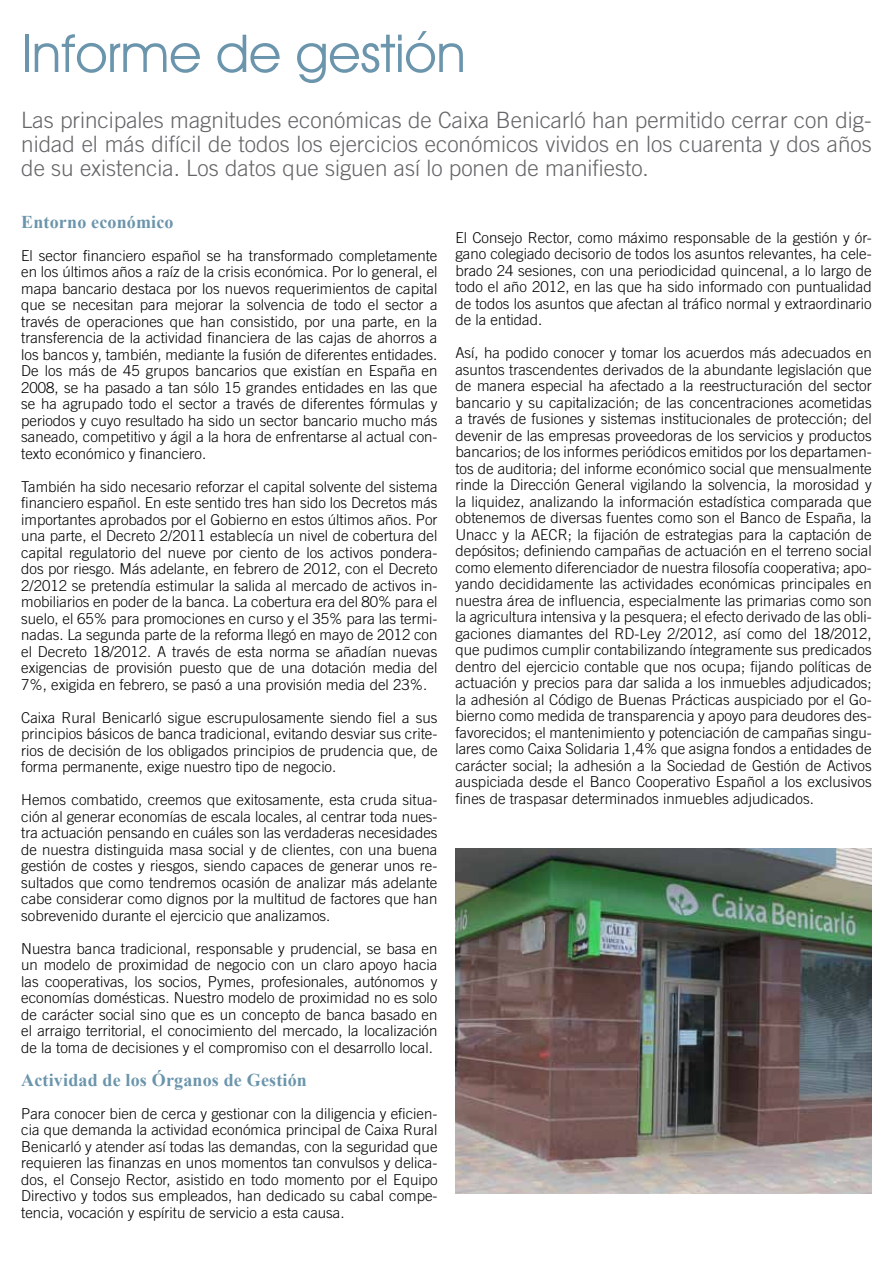
<style>
.page{position:relative;width:893px;height:1263px;background:#fff}
.page>*{position:absolute;margin:0;border:0;box-sizing:border-box;transform-origin:0 0}
.t1{font:52.5px "Avant Garde IT Cby BT";color:#6b95ac}
.t2{font:300 22.5px/24px "Trade Gothic LT";color:#646567;text-align:justify}
.t3{font:700 18px "Times New Roman";letter-spacing:.01em;color:#6b95ac}
.t4{font:300 15px/16.5px "Trade Gothic LT";color:#000;text-align:justify}
</style>
<div class="page">
<img style="left:455px;top:848px;width:417px;height:345px">
<h1 class="t1" style="left:21px;top:21px;width:446px">Informe de gestión</h1>
<p class="t2" style="left:21px;top:107px;width:852px">Las principales magnitudes económicas de Caixa Benicarló han permitido cerrar con dig&shy;nidad el más difícil de todos los ejercicios económicos vividos en los cuarenta y dos años de su existencia. Los datos que siguen así lo ponen de manifiesto.</p>
<p class="t3" style="left:21px;top:209px;width:154px">Entorno económico</p>
<p class="t4" style="left:21px;top:247px;width:418px">El sector financiero español se ha transformado completamente en los últimos años a raíz de la crisis económica. Por lo general, el mapa bancario destaca por los nuevos requerimientos de capital que se necesitan para mejorar la solvencia de todo el sector a través de operaciones que han consistido, por una parte, en la transferencia de la actividad financiera de las cajas de ahorros a los bancos y, también, mediante la fusión de diferentes entidades.<br>De los más de 45 grupos bancarios que existían en España en 2008, se ha pasado a tan sólo 15 grandes entidades en las que se ha agrupado todo el sector a través de diferentes fórmulas y periodos y cuyo resultado ha sido un sector bancario mucho más saneado, competitivo y ágil a la hora de enfrentarse al actual con&shy;texto económico y financiero.</p>
<p class="t4" style="left:21px;top:478px;width:418px">También ha sido necesario reforzar el capital solvente del sistema financiero español. En este sentido tres han sido los Decretos más importantes aprobados por el Gobierno en estos últimos años. Por una parte, el Decreto 2/2011 establecía un nivel de cobertura del capital regulatorio del nueve por ciento de los activos pondera&shy;dos por riesgo. Más adelante, en febrero de 2012, con el Decreto 2/2012 se pretendía estimular la salida al mercado de activos in&shy;mobiliarios en poder de la banca. La cobertura era del 80% para el suelo, el 65% para promociones en curso y el 35% para las termi&shy;nadas. La segunda parte de la reforma llegó en mayo de 2012 con el Decreto 18/2012. A través de esta norma se añadían nuevas exigencias de provisión puesto que de una dotación media del 7%, exigida en febrero, se pasó a una provisión media del 23%.</p>
<p class="t4" style="left:21px;top:709px;width:418px">Caixa Rural Benicarló sigue escrupulosamente siendo fiel a sus principios básicos de banca tradicional, evitando desviar sus crite&shy;rios de decisión de los obligados principios de prudencia que, de forma permanente, exige nuestro tipo de negocio.</p>
<p class="t4" style="left:21px;top:791px;width:418px">Hemos combatido, creemos que exitosamente, esta cruda situa&shy;ción al generar economías de escala locales, al centrar toda nues&shy;tra actuación pensando en cuáles son las verdaderas necesidades de nuestra distinguida masa social y de clientes, con una buena gestión de costes y riesgos, siendo capaces de generar unos re&shy;sultados que como tendremos ocasión de analizar más adelante cabe considerar como dignos por la multitud de factores que han sobrevenido durante el ejercicio que analizamos.</p>
<p class="t4" style="left:21px;top:940px;width:418px">Nuestra banca tradicional, responsable y prudencial, se basa en un modelo de proximidad de negocio con un claro apoyo hacia las cooperativas, los socios, Pymes, profesionales, autónomos y economías domésticas. Nuestro modelo de proximidad no es solo de carácter social sino que es un concepto de banca basado en el arraigo territorial, el conocimiento del mercado, la localización de la toma de decisiones y el compromiso con el desarrollo local.</p>
<p class="t3" style="left:21px;top:1067px;width:287px">Actividad de los Órganos de Gestión</p>
<p class="t4" style="left:21px;top:1105px;width:418px">Para conocer bien de cerca y gestionar con la diligencia y eficien&shy;cia que demanda la actividad económica principal de Caixa Rural Benicarló y atender así todas las demandas, con la seguridad que requieren las finanzas en unos momentos tan convulsos y delica&shy;dos, el Consejo Rector, asistido en todo momento por el Equipo Directivo y todos sus empleados, han dedicado su cabal compe&shy;tencia, vocación y espíritu de servicio a esta causa.</p>
<p class="t4" style="left:455px;top:229px;width:418px">El Consejo Rector, como máximo responsable de la gestión y ór&shy;gano colegiado decisorio de todos los asuntos relevantes, ha cele&shy;brado 24 sesiones, con una periodicidad quincenal, a lo largo de todo el año 2012, en las que ha sido informado con puntualidad de todos los asuntos que afectan al tráfico normal y extraordinario de la entidad.</p>
<p class="t4" style="left:455px;top:344px;width:418px">Así, ha podido conocer y tomar los acuerdos más adecuados en asuntos trascendentes derivados de la abundante legislación que de manera especial ha afectado a la reestructuración del sector bancario y su capitalización; de las concentraciones acometidas a través de fusiones y sistemas institucionales de protección; del devenir de las empresas proveedoras de los servicios y productos bancarios; de los informes periódicos emitidos por los departamen&shy;tos de auditoria; del informe económico social que mensualmente rinde la Dirección General vigilando la solvencia, la morosidad y la liquidez, analizando la información estadística comparada que obtenemos de diversas fuentes como son el Banco de España, la Unacc y la AECR; la fijación de estrategias para la captación de depósitos; definiendo campañas de actuación en el terreno social como elemento diferenciador de nuestra filosofía cooperativa; apo&shy;yando decididamente las actividades económicas principales en nuestra área de influencia, especialmente las primarias como son la agricultura intensiva y la pesquera; el efecto derivado de las obli&shy;gaciones diamantes del RD-Ley 2/2012, así como del 18/2012, que pudimos cumplir contabilizando íntegramente sus predicados dentro del ejercicio contable que nos ocupa; fijando políticas de actuación y precios para dar salida a los inmuebles adjudicados; la adhesión al Código de Buenas Prácticas auspiciado por el Go&shy;bierno como medida de transparencia y apoyo para deudores des&shy;favorecidos; el mantenimiento y potenciación de campañas singu&shy;lares como Caixa Solidaria 1,4% que asigna fondos a entidades de carácter social; la adhesión a la Sociedad de Gestión de Activos auspiciada desde el Banco Cooperativo Español a los exclusivos fines de traspasar determinados inmuebles adjudicados.</p>
</div>
